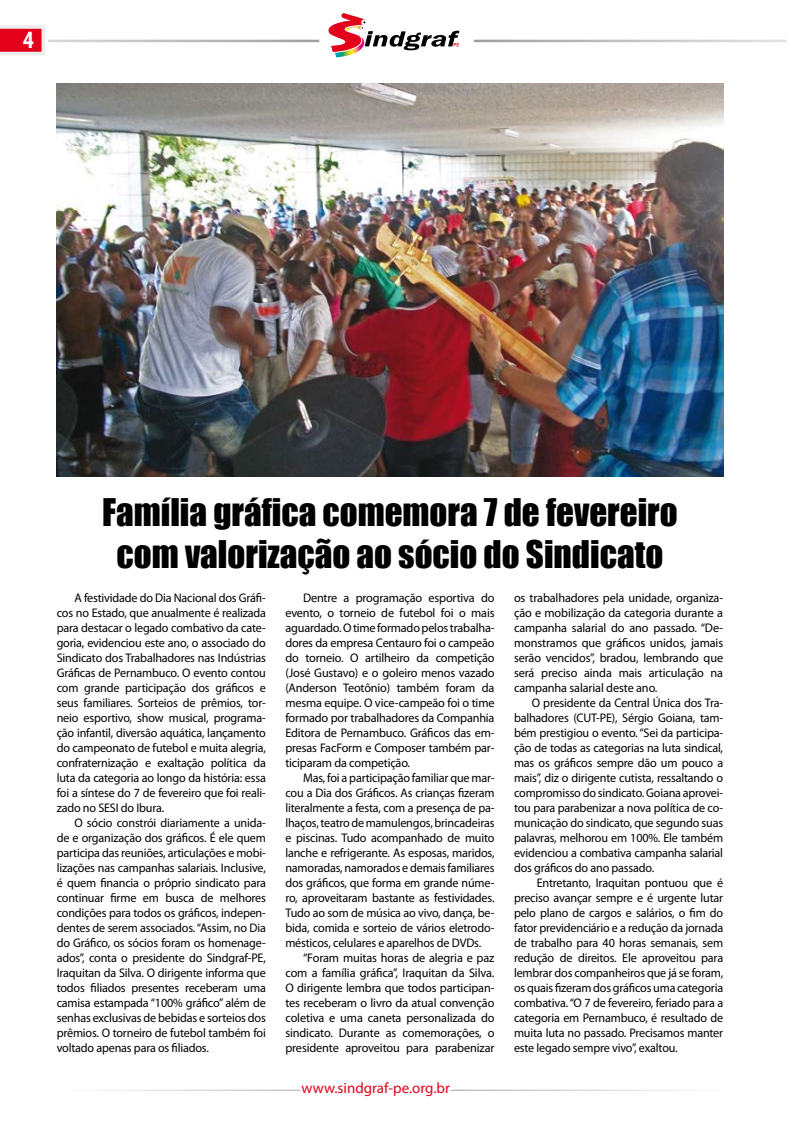
<style>
.page{position:relative;width:787px;height:1134px;background:#fff}
.page>*{position:absolute;margin:0;border:0;box-sizing:border-box;transform-origin:0 0}
.t1{font:35px/42px "Impact";color:#000;text-align:center}
.t2{font:700 condensed 25px "Myriad Pro";color:#fff}
.t3{font:15px "Myriad Pro";color:#e2001a}
.t4{font:12.5px/15px "Myriad Pro";letter-spacing:-.015em;color:#000;text-align:justify}
</style>
<div class="page">
<svg style="left:0;top:25px;width:45px;height:31px"></svg>
<svg style="left:328px;top:13px;width:131px;height:44px"></svg>
<img style="left:57px;top:83px;width:666px;height:393px">
<h2 class="t2" style="left:23px;top:24px;width:12px">4</h2>
<h1 class="t1" style="left:102px;top:490px;width:577px">Família gráfica comemora 7 de fevereiro com valorização ao sócio do Sindicato</h1>
<p class="t4" style="left:57px;top:590px;width:211px;text-indent:18px">A festividade do Dia Nacional dos Gráfi&shy;cos no Estado, que anualmente é realizada para destacar o legado combativo da cate&shy;goria, evidenciou este ano, o associado do Sindicato dos Trabalhadores nas Indústrias Gráficas de Pernambuco. O evento contou com grande participação dos gráficos e seus familiares. Sorteios de prêmios, tor&shy;neio esportivo, show musical, programa&shy;ção infantil, diversão aquática, lançamento do campeonato de futebol e muita alegria, confraternização e exaltação política da luta da categoria ao longo da história: essa foi a síntese do 7 de fevereiro que foi reali&shy;zado no SESI do Ibura.</p>
<p class="t4" style="left:57px;top:815px;width:211px;text-indent:18px">O sócio constrói diariamente a unida&shy;de e organização dos gráficos. É ele quem participa das reuniões, articulações e mobi&shy;lizações nas campanhas salariais. Inclusive, é quem financia o próprio sindicato para continuar firme em busca de melhores condições para todos os gráficos, indepen&shy;dentes de serem associados. “Assim, no Dia do Gráfico, os sócios foram os homenage&shy;ados”, conta o presidente do Sindgraf-PE, Iraquitan da Silva. O dirigente informa que todos filiados presentes receberam uma camisa estampada “100% gráfico” além de senhas exclusivas de bebidas e sorteios dos prêmios. O torneiro de futebol também foi voltado apenas para os filiados.</p>
<p class="t4" style="left:285px;top:590px;width:211px;text-indent:18px">Dentre a programação esportiva do evento, o torneio de futebol foi o mais aguardado. O time formado pelos trabalha&shy;dores da empresa Centauro foi o campeão do torneio. O artilheiro da competição (José Gustavo) e o goleiro menos vazado (Anderson Teotônio) também foram da mesma equipe. O vice-campeão foi o time formado por trabalhadores da Companhia Editora de Pernambuco. Gráficos das em&shy;presas FacForm e Composer também par&shy;ticiparam da competição.</p>
<p class="t4" style="left:285px;top:770px;width:211px;text-indent:18px">Mas, foi a participação familiar que mar&shy;cou a Dia dos Gráficos. As crianças fizeram literalmente a festa, com a presença de pa&shy;lhaços, teatro de mamulengos, brincadeiras e piscinas. Tudo acompanhado de muito lanche e refrigerante. As esposas, maridos, namoradas, namorados e demais familiares dos gráficos, que forma em grande núme&shy;ro, aproveitaram bastante as festividades.<br>Tudo ao som de música ao vivo, dança, be&shy;bida, comida e sorteio de vários eletrodo&shy;mésticos, celulares e aparelhos de DVDs.</p>
<p class="t4" style="left:285px;top:950px;width:211px;text-indent:18px">“Foram muitas horas de alegria e paz com a família gráfica”, Iraquitan da Silva.<br>O dirigente lembra que todos participan&shy;tes receberam o livro da atual convenção coletiva e uma caneta personalizada do sindicato. Durante as comemorações, o presidente aproveitou para parabenizar</p>
<p class="t4" style="left:514px;top:590px;width:211px">os trabalhadores pela unidade, organiza&shy;ção e mobilização da categoria durante a campanha salarial do ano passado. “De&shy;monstramos que gráficos unidos, jamais serão vencidos”, bradou, lembrando que será preciso ainda mais articulação na campanha salarial deste ano.</p>
<p class="t4" style="left:514px;top:695px;width:211px;text-indent:18px">O presidente da Central Única dos Tra&shy;balhadores (CUT-PE), Sérgio Goiana, tam&shy;bém prestigiou o evento. “Sei da participa&shy;ção de todas as categorias na luta sindical, mas os gráficos sempre dão um pouco a mais”, diz o dirigente cutista, ressaltando o compromisso do sindicato. Goiana aprovei&shy;tou para parabenizar a nova política de co&shy;municação do sindicato, que segundo suas palavras, melhorou em 100%. Ele também evidenciou a combativa campanha salarial dos gráficos do ano passado.</p>
<p class="t4" style="left:514px;top:875px;width:211px;text-indent:23px">Entretanto, Iraquitan pontuou que é preciso avançar sempre e é urgente lutar pelo plano de cargos e salários, o fim do fator previdenciário e a redução da jornada de trabalho para 40 horas semanais, sem redução de direitos. Ele aproveitou para lembrar dos companheiros que já se foram, os quais fizeram dos gráficos uma categoria combativa. “O 7 de fevereiro, feriado para a categoria em Pernambuco, é resultado de muita luta no passado. Precisamos manter este legado sempre vivo”, exaltou.</p>
<p class="t3" style="left:301px;top:1079px;width:150px">www.sindgraf-pe.org.br</p>
</div>
